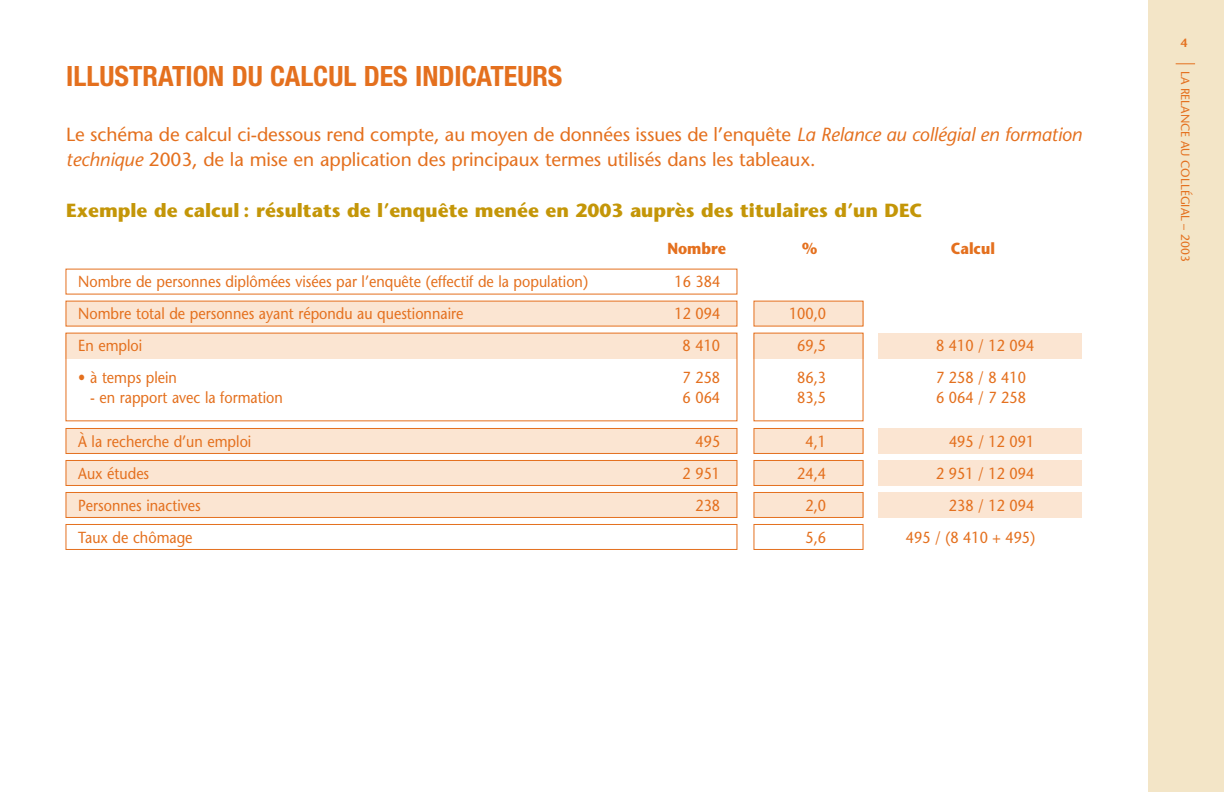
<style>
.page{position:relative;width:1224px;height:792px;background:#fff}
.page>*{position:absolute;margin:0;border:0;box-sizing:border-box;transform-origin:0 0}
.t1{font:700 condensed 28px "Helvetica Neue";color:#e4701e}
.t2{font:19px/25px "Stone Sans";letter-spacing:-.005em;color:#e4701e}
.t3{font:700 19px "Stone Sans";color:#c49608}
.t4{font:16px "Stone Sans";color:#e4701e;scale:.9 1}
.t5{font:700 16px "Stone Sans";color:#e4701e;scale:.9 1}
.t6{font:12px "Stone Sans";color:#e4701e}
.t7{font:600 12px "Stone Sans";color:#e4701e}
.s1{font-style:italic}
</style>
<div class="page">
<div style="left:65px;top:524px;width:672px;height:26px;border:1px solid #e4701e"></div>
<div style="left:66px;top:428px;width:671px;height:25px;background:#fbe5d2"></div>
<div style="left:65px;top:428px;width:672px;height:26px;border:1px solid #e4701e"></div>
<div style="left:754px;top:428px;width:109px;height:25px;background:#fbe5d2"></div>
<div style="left:753px;top:428px;width:111px;height:26px;border:1px solid #e4701e"></div>
<div style="left:878px;top:428px;width:204px;height:26px;background:#fbe5d2"></div>
<div style="left:878px;top:460px;width:204px;height:26px;background:#fbe5d2"></div>
<div style="left:878px;top:492px;width:204px;height:26px;background:#fbe5d2"></div>
<div style="left:754px;top:460px;width:109px;height:25px;background:#fbe5d2"></div>
<div style="left:753px;top:460px;width:111px;height:26px;border:1px solid #e4701e"></div>
<div style="left:754px;top:492px;width:109px;height:25px;background:#fbe5d2"></div>
<div style="left:753px;top:492px;width:111px;height:26px;border:1px solid #e4701e"></div>
<div style="left:753px;top:524px;width:111px;height:26px;border:1px solid #e4701e"></div>
<div style="left:66px;top:460px;width:671px;height:25px;background:#fbe5d2"></div>
<div style="left:65px;top:460px;width:672px;height:26px;border:1px solid #e4701e"></div>
<div style="left:66px;top:492px;width:671px;height:25px;background:#fbe5d2"></div>
<div style="left:65px;top:492px;width:672px;height:26px;border:1px solid #e4701e"></div>
<div style="left:66px;top:301px;width:671px;height:25px;background:#fbe5d2"></div>
<div style="left:754px;top:301px;width:109px;height:25px;background:#fbe5d2"></div>
<div style="left:65px;top:333px;width:672px;height:26px;background:#fbe5d2"></div>
<div style="left:753px;top:333px;width:111px;height:26px;background:#fbe5d2"></div>
<div style="left:878px;top:333px;width:204px;height:26px;background:#fbe5d2"></div>
<div style="left:1148px;top:0;width:76px;height:792px;background:#f3e5c7"></div>
<svg style="left:1176px;top:63px;width:19px;height:1px"></svg>
<h1 class="t1" style="left:66px;top:66px;width:498px">ILLUSTRATION DU CALCUL DES INDICATEURS</h1>
<p class="t2" style="left:66px;top:123px;width:1017px">Le schéma de calcul ci-dessous rend compte, au moyen de données issues de l’enquête <span class="s1">La Relance au collégial en formation technique</span> 2003, de la mise en application des principaux termes utilisés dans les tableaux.</p>
<p class="t3" style="left:66px;top:203px;width:858px">Exemple de calcul : résultats de l’enquête menée en 2003 auprès des titulaires d’un DEC</p>
<p class="t5" style="left:667px;top:242px;width:67px">Nombre</p>
<p class="t5" style="left:802px;top:242px;width:19px">%</p>
<p class="t5" style="left:951px;top:242px;width:50px">Calcul</p>
<p class="t4" style="left:78px;top:275px;width:568px">Nombre de personnes diplômées visées par l’enquête (effectif de la population)</p>
<p class="t4" style="left:675px;top:275px;width:52px">16 384</p>
<p class="t4" style="left:78px;top:307px;width:429px">Nombre total de personnes ayant répondu au questionnaire</p>
<p class="t4" style="left:675px;top:307px;width:52px">12 094</p>
<p class="t4" style="left:789px;top:307px;width:43px">100,0</p>
<p class="t4" style="left:78px;top:339px;width:73px">En emploi</p>
<p class="t4" style="left:683px;top:339px;width:43px">8 410</p>
<p class="t4" style="left:797px;top:339px;width:34px">69,5</p>
<p class="t4" style="left:936px;top:339px;width:111px">8 410 / 12 094</p>
<p class="t4" style="left:78px;top:371px;width:111px">• à temps plein</p>
<p class="t4" style="left:683px;top:371px;width:43px">7 258</p>
<p class="t4" style="left:797px;top:371px;width:34px">86,3</p>
<p class="t4" style="left:936px;top:371px;width:101px">7 258 / 8 410</p>
<p class="t4" style="left:90px;top:391px;width:216px">- en rapport avec la formation</p>
<p class="t4" style="left:683px;top:391px;width:43px">6 064</p>
<p class="t4" style="left:797px;top:391px;width:34px">83,5</p>
<p class="t4" style="left:936px;top:391px;width:101px">6 064 / 7 258</p>
<p class="t4" style="left:78px;top:435px;width:194px">À la recherche d’un emploi</p>
<p class="t4" style="left:696px;top:435px;width:29px">495</p>
<p class="t4" style="left:805px;top:435px;width:24px">4,1</p>
<p class="t4" style="left:949px;top:435px;width:96px">495 / 12 091</p>
<p class="t4" style="left:78px;top:467px;width:80px">Aux études</p>
<p class="t4" style="left:683px;top:467px;width:43px">2 951</p>
<p class="t4" style="left:797px;top:467px;width:34px">24,4</p>
<p class="t4" style="left:936px;top:467px;width:111px">2 951 / 12 094</p>
<p class="t4" style="left:78px;top:499px;width:138px">Personnes inactives</p>
<p class="t4" style="left:695px;top:499px;width:29px">238</p>
<p class="t4" style="left:805px;top:499px;width:24px">2,0</p>
<p class="t4" style="left:949px;top:499px;width:96px">238 / 12 094</p>
<p class="t4" style="left:78px;top:531px;width:129px">Taux de chômage</p>
<p class="t4" style="left:805px;top:531px;width:24px">5,6</p>
<p class="t4" style="left:906px;top:531px;width:145px">495 / (8 410 + 495)</p>
<p class="t7" style="left:1181px;top:38px;width:8px">4</p>
<p class="t6" style="left:1190px;top:71px;width:192px;rotate:90deg">LA RELANCE AU COLLÉGIAL – 2003</p>
</div>
